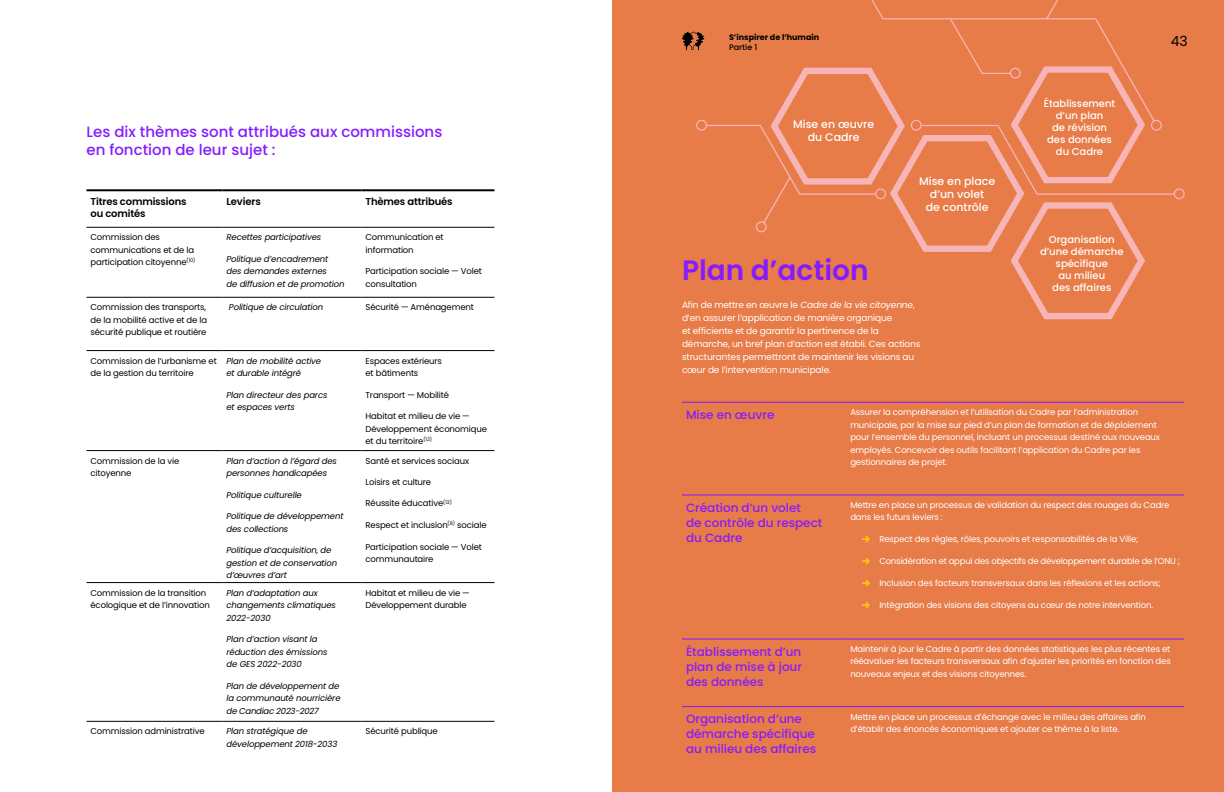
<style>
.page{position:relative;width:1224px;height:792px;background:#fff}
.page>*{position:absolute;margin:0;border:0;box-sizing:border-box;transform-origin:0 0}
.t1{font:600 28px "Poppins";color:#841cff}
.t2{font:500 15px/18px "Poppins";color:#841cff}
.t3{font:14px "Poppins";color:#000}
.t4{font:500 12px/15px "Poppins";color:#841cff}
.t5{font:500 11px/13px "Poppins";color:#fff;text-align:center}
.t6{font:500 10px/12px "Poppins";color:#fff;text-align:center}
.t7{font:600 10px/12.5px "Poppins";letter-spacing:-.015em;color:#000}
.t8{font:9px/13px "Poppins";letter-spacing:-.015em;color:#fff}
.t9{font:8.5px/12.5px "Poppins";letter-spacing:-.015em;color:#fff}
.t10{font:8.5px/12.5px "Poppins";letter-spacing:-.015em;color:#000}
.t11{font:italic 8.5px/12.5px "Poppins";letter-spacing:-.015em;color:#000}
.t12{font:700 8px "Poppins";color:#000}
.t13{font:500 8px "Poppins";color:#000}
.s1{font-style:italic}
.s2{font-family:"Pluto";font-weight:700;font-size:13px;color:#ffcb05}
</style>
<div class="page">
<div style="left:612px;top:0;width:612px;height:792px;background:#e77c48"></div>
<hr style="left:682px;top:706px;width:164px;height:1px;background:#841cff">
<hr style="left:846px;top:706px;width:338px;height:1px;background:#841cff">
<hr style="left:682px;top:639px;width:164px;height:1px;background:#841cff">
<hr style="left:846px;top:639px;width:338px;height:1px;background:#841cff">
<hr style="left:682px;top:495px;width:164px;height:1px;background:#841cff">
<hr style="left:846px;top:495px;width:338px;height:1px;background:#841cff">
<hr style="left:682px;top:402px;width:164px;height:1px;background:#841cff">
<hr style="left:846px;top:402px;width:338px;height:1px;background:#841cff">
<hr style="left:87px;top:189px;width:136px;height:2px;background:#000">
<hr style="left:223px;top:189px;width:139px;height:2px;background:#000">
<hr style="left:362px;top:189px;width:133px;height:2px;background:#000">
<hr style="left:87px;top:227px;width:136px;height:1px;background:#000">
<hr style="left:223px;top:227px;width:139px;height:1px;background:#000">
<hr style="left:362px;top:227px;width:133px;height:1px;background:#000">
<hr style="left:223px;top:297px;width:139px;height:1px;background:#000">
<hr style="left:362px;top:297px;width:133px;height:1px;background:#000">
<hr style="left:87px;top:350px;width:136px;height:1px;background:#000">
<hr style="left:223px;top:350px;width:139px;height:1px;background:#000">
<hr style="left:362px;top:350px;width:133px;height:1px;background:#000">
<hr style="left:87px;top:450px;width:136px;height:1px;background:#000">
<hr style="left:223px;top:450px;width:139px;height:1px;background:#000">
<hr style="left:362px;top:450px;width:133px;height:1px;background:#000">
<hr style="left:87px;top:582px;width:136px;height:1px;background:#000">
<hr style="left:223px;top:582px;width:139px;height:1px;background:#000">
<hr style="left:362px;top:582px;width:133px;height:1px;background:#000">
<hr style="left:87px;top:721px;width:136px;height:1px;background:#000">
<hr style="left:223px;top:721px;width:139px;height:1px;background:#000">
<hr style="left:362px;top:721px;width:133px;height:1px;background:#000">
<hr style="left:87px;top:297px;width:136px;height:1px;background:#000">
<svg style="left:912px;top:232px;width:233px;height:87px"></svg>
<svg style="left:696px;top:0;width:489px;height:232px"></svg>
<svg style="left:682px;top:32px;width:22px;height:18px"></svg>
<h2 class="t2" style="left:87px;top:123px;width:357px">Les dix thèmes sont attribués aux commissions en fonction de leur sujet :</h2>
<p class="t7" style="left:91px;top:195px;width:98px">Titres commissions ou comités</p>
<p class="t7" style="left:227px;top:195px;width:36px">Leviers</p>
<p class="t7" style="left:366px;top:195px;width:89px">Thèmes attribués</p>
<p class="t10" style="left:91px;top:231px;width:106px">Commission des communications et de la participation citoyenne<sup>(10)</sup></p>
<p class="t11" style="left:227px;top:231px;width:96px">Recettes participatives</p>
<p class="t10" style="left:366px;top:231px;width:80px">Communication et information</p>
<p class="t10" style="left:366px;top:265px;width:118px">Participation sociale — Volet consultation</p>
<p class="t11" style="left:227px;top:253px;width:119px">Politique d’encadrement des demandes externes<br>de diffusion et de promotion</p>
<p class="t10" style="left:91px;top:301px;width:118px;text-align:justify">Commission des transports, de la mobilité active et de la sécurité publique et routière</p>
<p class="t11" style="left:229px;top:301px;width:96px">Politique de circulation</p>
<p class="t10" style="left:366px;top:301px;width:110px">Sécurité — Aménagement</p>
<p class="t10" style="left:91px;top:354px;width:128px">Commission de l’urbanisme et de la gestion du territoire</p>
<p class="t11" style="left:227px;top:354px;width:96px">Plan de mobilité active et durable intégré</p>
<p class="t11" style="left:227px;top:388px;width:102px">Plan directeur des parcs et espaces verts</p>
<p class="t10" style="left:366px;top:354px;width:78px">Espaces extérieurs et bâtiments</p>
<p class="t10" style="left:366px;top:388px;width:85px">Transport — Mobilité</p>
<p class="t10" style="left:366px;top:410px;width:123px">Habitat et milieu de vie —<br>Développement économique et du territoire<sup>(12)</sup></p>
<p class="t10" style="left:91px;top:454px;width:90px">Commission de la vie citoyenne</p>
<p class="t11" style="left:227px;top:454px;width:112px">Plan d’action à l’égard des personnes handicapées</p>
<p class="t11" style="left:227px;top:488px;width:77px">Politique culturelle</p>
<p class="t11" style="left:227px;top:510px;width:118px">Politique de développement des collections</p>
<p class="t11" style="left:227px;top:544px;width:112px">Politique d’acquisition, de gestion et de conservation d’œuvres d’art</p>
<p class="t10" style="left:91px;top:586px;width:121px">Commission de la transition écologique et de l’innovation</p>
<p class="t11" style="left:227px;top:586px;width:111px">Plan d’adaptation aux changements climatiques<br>2022-2030</p>
<p class="t11" style="left:227px;top:633px;width:102px">Plan d’action visant la réduction des émissions de GES 2022-2030</p>
<p class="t11" style="left:227px;top:679px;width:116px">Plan de développement de la communauté nourricière de Candiac 2023-2027</p>
<p class="t10" style="left:366px;top:454px;width:105px">Santé et services sociaux</p>
<p class="t10" style="left:366px;top:476px;width:67px">Loisirs et culture</p>
<p class="t10" style="left:366px;top:497px;width:88px">Réussite éducative<sup>(13)</sup></p>
<p class="t10" style="left:366px;top:519px;width:123px">Respect et inclusion<sup>(8)</sup> sociale</p>
<p class="t10" style="left:366px;top:540px;width:118px">Participation sociale — Volet communautaire</p>
<p class="t10" style="left:366px;top:586px;width:106px">Habitat et milieu de vie —<br>Développement durable</p>
<p class="t10" style="left:91px;top:725px;width:116px">Commission administrative</p>
<p class="t11" style="left:227px;top:725px;width:112px">Plan stratégique de développement 2018-2033</p>
<p class="t10" style="left:366px;top:725px;width:74px">Sécurité publique</p>
<p class="t12" style="left:729px;top:33px;width:92px">S’inspirer de l’humain</p>
<p class="t13" style="left:729px;top:43px;width:30px">Partie 1</p>
<p class="t5" style="left:793px;top:118px;width:83px">Mise en œuvre du Cadre</p>
<p class="t5" style="left:919px;top:175px;width:78px">Mise en place d’un volet<br>de contrôle</p>
<p class="t6" style="left:1044px;top:98px;width:73px">Établissement d’un plan<br>de révision des données du Cadre</p>
<h3 class="t3" style="left:1171px;top:33px;width:19px">43</h3>
<p class="t6" style="left:1040px;top:233px;width:85px">Organisation d’une démarche spécifique<br>au milieu<br>des affaires</p>
<h1 class="t1" style="left:682px;top:254px;width:188px">Plan d’action</h1>
<p class="t8" style="left:682px;top:299px;width:240px">Afin de mettre en œuvre le <span class="s1">Cadre de la vie citoyenne</span>, d’en assurer l’application de manière organique<br>et efficiente et de garantir la pertinence de la démarche, un bref plan d’action est établi. Ces actions structurantes permettront de maintenir les visions au cœur de l’intervention municipale.</p>
<h3 class="t4" style="left:686px;top:407px;width:90px">Mise en œuvre</h3>
<p class="t9" style="left:850px;top:406px;width:311px">Assurer la compréhension et l’utilisation du Cadre par l’administration municipale, par la mise sur pied d’un plan de formation et de déploiement pour l’ensemble du personnel, incluant un processus destiné aux nouveaux employés. Concevoir des outils facilitant l’application du Cadre par les gestionnaires de projet.</p>
<h3 class="t4" style="left:686px;top:500px;width:138px">Création d’un volet<br>de contrôle du respect du Cadre</h3>
<p class="t9" style="left:850px;top:499px;width:321px">Mettre en place un processus de validation du respect des rouages du Cadre dans les futurs leviers :</p>
<p class="t9" style="left:861px;top:533px;width:279px"><span class="s2">→</span> Respect des règles, rôles, pouvoirs et responsabilités de la Ville;</p>
<p class="t9" style="left:861px;top:555px;width:320px"><span class="s2">→</span> Considération et appui des objectifs de développement durable de l’ONU ;</p>
<p class="t9" style="left:861px;top:577px;width:301px"><span class="s2">→</span> Inclusion des facteurs transversaux dans les réflexions et les actions;</p>
<p class="t9" style="left:861px;top:599px;width:293px"><span class="s2">→</span> Intégration des visions des citoyens au cœur de notre intervention.</p>
<h3 class="t4" style="left:686px;top:644px;width:118px;text-align:justify">Établissement d’un plan de mise à jour des données</h3>
<p class="t9" style="left:850px;top:643px;width:322px;text-align:justify">Maintenir à jour le Cadre à partir des données statistiques les plus récentes et rééavaluer les facteurs transversaux afin d’ajuster les priorités en fonction des nouveaux enjeux et des visions citoyennes.</p>
<h3 class="t4" style="left:686px;top:712px;width:132px">Organisation d’une démarche spécifique au milieu des affaires</h3>
<p class="t9" style="left:850px;top:710px;width:297px">Mettre en place un processus d’échange avec le milieu des affaires afin d’établir des énoncés économiques et ajouter ce thème à la liste.</p>
</div>
